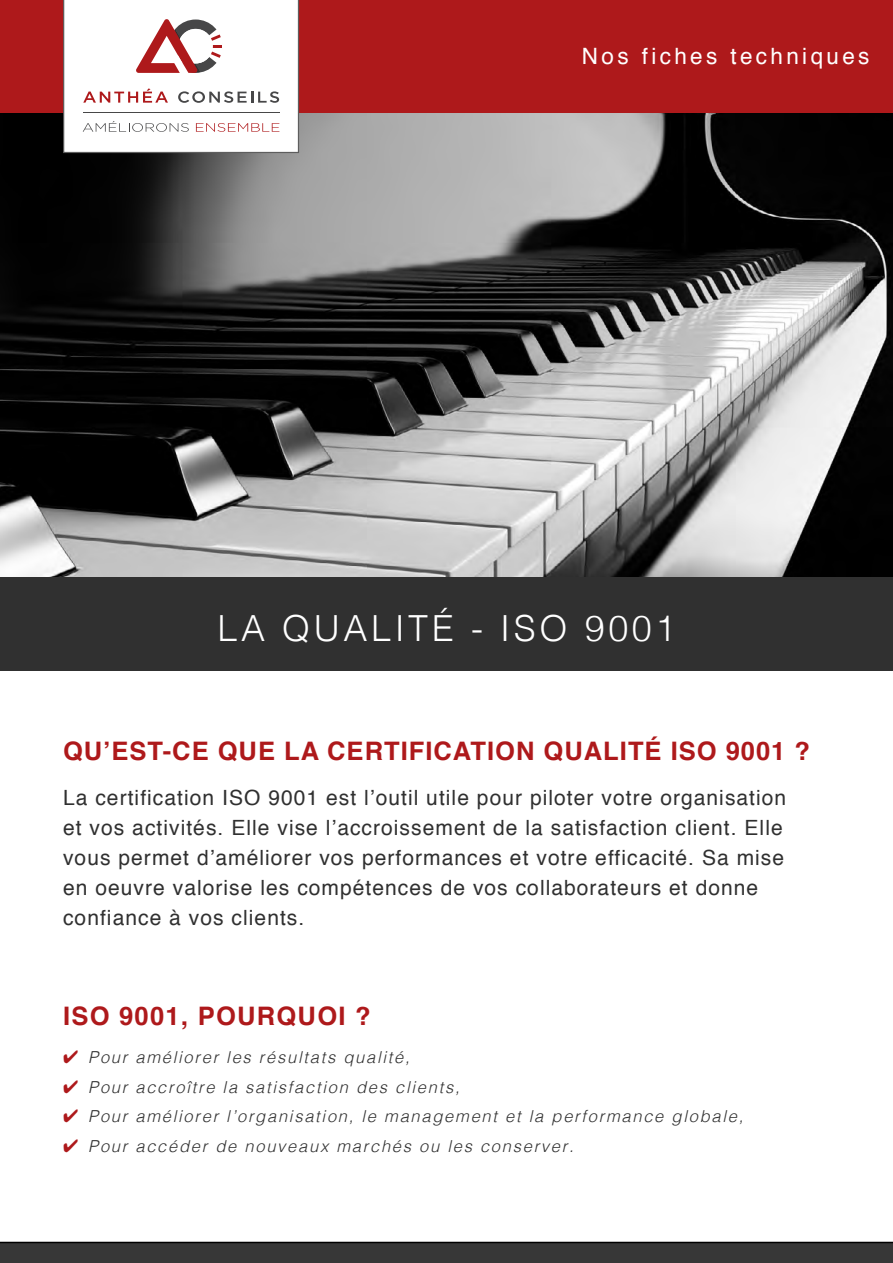
<style>
.page{position:relative;width:893px;height:1263px;background:#fff}
.page>*{position:absolute;margin:0;border:0;box-sizing:border-box;transform-origin:0 0}
.t1{font:300 36px "Helvetica";letter-spacing:.1em;color:#fff}
.t2{font:700 25.5px "Helvetica";letter-spacing:.04em;color:#ae191b}
.t3{font:22.5px "Helvetica";letter-spacing:.15em;color:#fff}
.t4{font:21px/30px "Helvetica";letter-spacing:.05em;color:#303030}
.t5{font:italic 300 16.5px "Helvetica";letter-spacing:.105em;color:#303030}
.s1{color:#ae191b}
</style>
<div class="page">
<div style="left:0;top:576px;width:893px;height:94px;background:#303030"></div>
<svg style="left:0;top:113px;width:893px;height:463px;background:#666"></svg>
<svg style="left:0;top:1242px;width:893px;height:21px;background:#333"></svg>
<div style="left:0;top:0;width:893px;height:113px;background:#ae191b"></div>
<svg style="left:63px;top:0;width:236px;height:153px"></svg>
<p class="t3" style="left:582px;top:39px;width:289px">Nos fiches techniques</p>
<h1 class="t1" style="left:217px;top:597px;width:460px">LA QUALITÉ - ISO 9001</h1>
<p class="t2" style="left:63px;top:730px;width:748px">QU’EST-CE QUE LA CERTIFICATION QUALITÉ ISO 9001 ?</p>
<p class="t4" style="left:63px;top:783px;width:725px">La certification ISO 9001 est l’outil utile pour piloter votre organisation et vos activités. Elle vise l’accroissement de la satisfaction client. Elle vous permet d’améliorer vos performances et votre efficacité. Sa mise en oeuvre valorise les compétences de vos collaborateurs et donne confiance à vos clients.</p>
<p class="t2" style="left:63px;top:996px;width:309px">ISO 9001, POURQUOI ?</p>
<p class="t5" style="left:63px;top:1043px;width:348px"><span class="s1">✔</span> Pour améliorer les résultats qualité,</p>
<p class="t5" style="left:63px;top:1073px;width:398px"><span class="s1">✔</span> Pour accroître la satisfaction des clients,</p>
<p class="t5" style="left:63px;top:1102px;width:682px"><span class="s1">✔</span> Pour améliorer l’organisation, le management et la performance globale,</p>
<p class="t5" style="left:63px;top:1132px;width:512px"><span class="s1">✔</span> Pour accéder de nouveaux marchés ou les conserver.</p>
</div>
